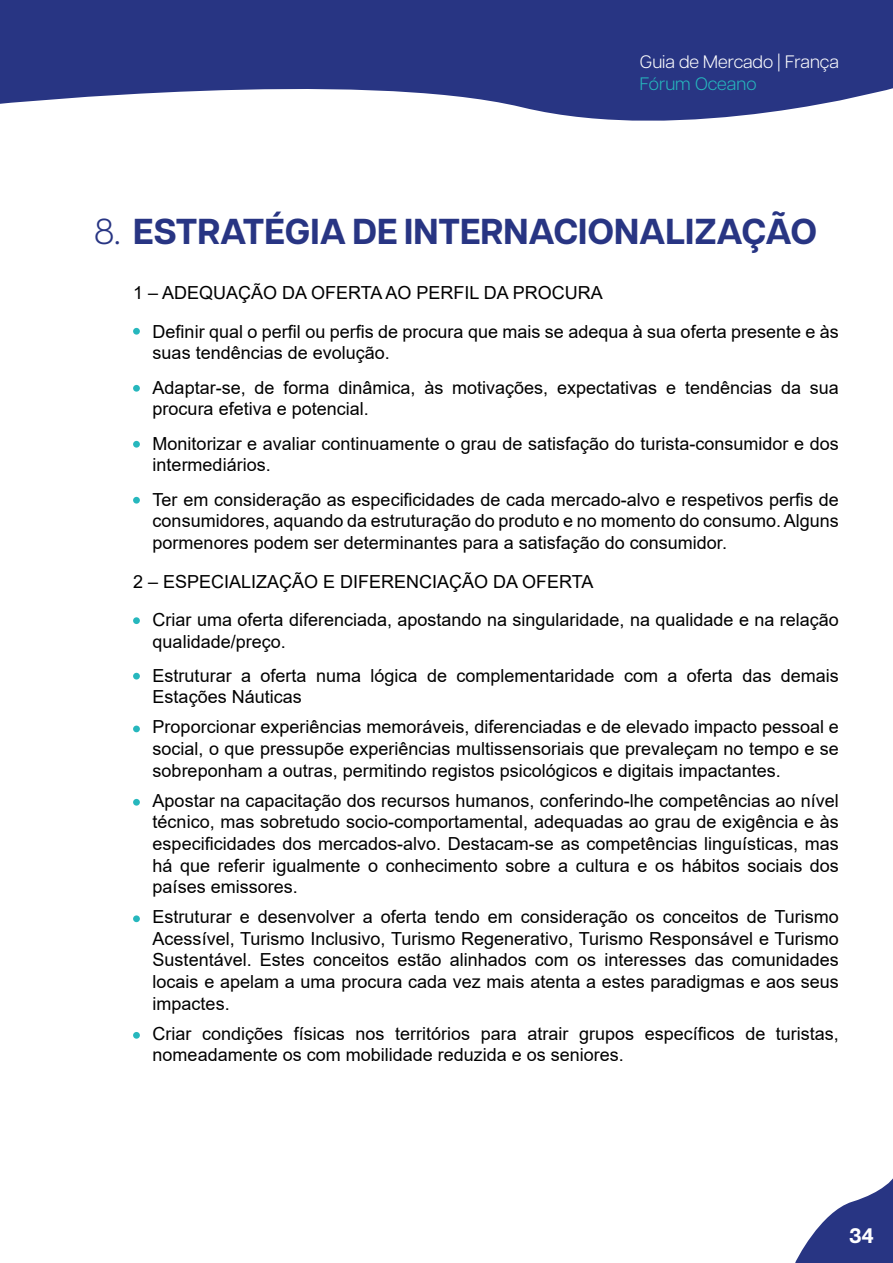
<style>
.page{position:relative;width:893px;height:1263px;background:#fff}
.page>*{position:absolute;margin:0;border:0;box-sizing:border-box;transform-origin:0 0}
.t1{font:700 36px "Articulat CF";color:#283583}
.t2{font:700 21px "Articulat CF";color:#fff}
.t3{font:18px/21.6px "Arial";color:#000}
.t4{font:300 18px "Articulat CF";color:#fff}
.t5{font:300 18px "Articulat CF";color:#26b7bd}
.s1{font-weight:300}
</style>
<div class="page">
<svg style="left:795px;top:1178px;width:98px;height:85px"></svg>
<svg style="left:0;top:0;width:893px;height:121px;fill:#283583"></svg>
<div style="left:133px;top:328px;width:7px;height:7px;background:#26b7bd;border-radius:50%"></div>
<div style="left:133px;top:385px;width:7px;height:7px;background:#26b7bd;border-radius:50%"></div>
<div style="left:133px;top:441px;width:7px;height:7px;background:#26b7bd;border-radius:50%"></div>
<div style="left:133px;top:497px;width:7px;height:7px;background:#26b7bd;border-radius:50%"></div>
<div style="left:133px;top:617px;width:7px;height:7px;background:#26b7bd;border-radius:50%"></div>
<div style="left:133px;top:673px;width:7px;height:6px;background:#26b7bd;border-radius:50%"></div>
<div style="left:133px;top:725px;width:7px;height:7px;background:#26b7bd;border-radius:50%"></div>
<div style="left:133px;top:799px;width:7px;height:7px;background:#26b7bd;border-radius:50%"></div>
<div style="left:133px;top:915px;width:7px;height:7px;background:#26b7bd;border-radius:50%"></div>
<div style="left:133px;top:1032px;width:7px;height:7px;background:#26b7bd;border-radius:50%"></div>
<p class="t4" style="left:640px;top:49px;width:201px">Guia de Mercado | França</p>
<p class="t5" style="left:640px;top:71px;width:118px">Fórum Oceano</p>
<h1 class="t1" style="left:94px;top:204px;width:724px"><span class="s1">8.</span> ESTRATÉGIA DE INTERNACIONALIZAÇÃO</h1>
<p class="t3" style="left:153px;top:273px;width:688px;line-height:38.5px;text-indent:-20px">1 – ADEQUAÇÃO DA OFERTA AO PERFIL DA PROCURA<br>Definir qual o perfil ou perfis de procura que mais se adequa à sua oferta presente e às</p>
<p class="t3" style="left:153px;top:336px;width:688px;line-height:34.3px">suas tendências de evolução.<br>Adaptar-se, de forma dinâmica, às motivações, expectativas e tendências da sua</p>
<p class="t3" style="left:153px;top:392px;width:688px;line-height:34.3px">procura efetiva e potencial.<br>Monitorizar e avaliar continuamente o grau de satisfação do turista-consumidor e dos</p>
<p class="t3" style="left:153px;top:448px;width:688px;line-height:34.3px">intermediários.<br>Ter em consideração as especificidades de cada mercado-alvo e respetivos perfis de</p>
<p class="t3" style="left:153px;top:510px;width:688px">consumidores, aquando da estruturação do produto e no momento do consumo. Alguns pormenores podem ser determinantes para a satisfação do consumidor.</p>
<p class="t3" style="left:153px;top:562px;width:688px;line-height:38.5px;text-indent:-20px">2 – ESPECIALIZAÇÃO E DIFERENCIAÇÃO DA OFERTA<br>Criar uma oferta diferenciada, apostando na singularidade, na qualidade e na relação</p>
<p class="t3" style="left:153px;top:624px;width:688px;line-height:33.9px">qualidade/preço.<br>Estruturar a oferta numa lógica de complementaridade com a oferta das demais</p>
<p class="t3" style="left:153px;top:682px;width:688px;line-height:30.2px">Estações Náuticas<br>Proporcionar experiências memoráveis, diferenciadas e de elevado impacto pessoal e</p>
<p class="t3" style="left:153px;top:738px;width:688px">social, o que pressupõe experiências multissensoriais que prevaleçam no tempo e se sobreponham a outras, permitindo registos psicológicos e digitais impactantes.</p>
<p class="t3" style="left:153px;top:789px;width:688px;text-align:justify">Apostar na capacitação dos recursos humanos, conferindo-lhe competências ao nível técnico, mas sobretudo socio-comportamental, adequadas ao grau de exigência e às especificidades dos mercados-alvo. Destacam-se as competências linguísticas, mas há que referir igualmente o conhecimento sobre a cultura e os hábitos sociais dos países emissores.</p>
<p class="t3" style="left:153px;top:906px;width:688px;text-align:justify">Estruturar e desenvolver a oferta tendo em consideração os conceitos de Turismo Acessível, Turismo Inclusivo, Turismo Regenerativo, Turismo Responsável e Turismo Sustentável. Estes conceitos estão alinhados com os interesses das comunidades locais e apelam a uma procura cada vez mais atenta a estes paradigmas e aos seus impactes.</p>
<p class="t3" style="left:153px;top:1022px;width:688px">Criar condições físicas nos territórios para atrair grupos específicos de turistas, nomeadamente os com mobilidade reduzida e os seniores.</p>
<p class="t2" style="left:849px;top:1220px;width:26px">34</p>
</div>
